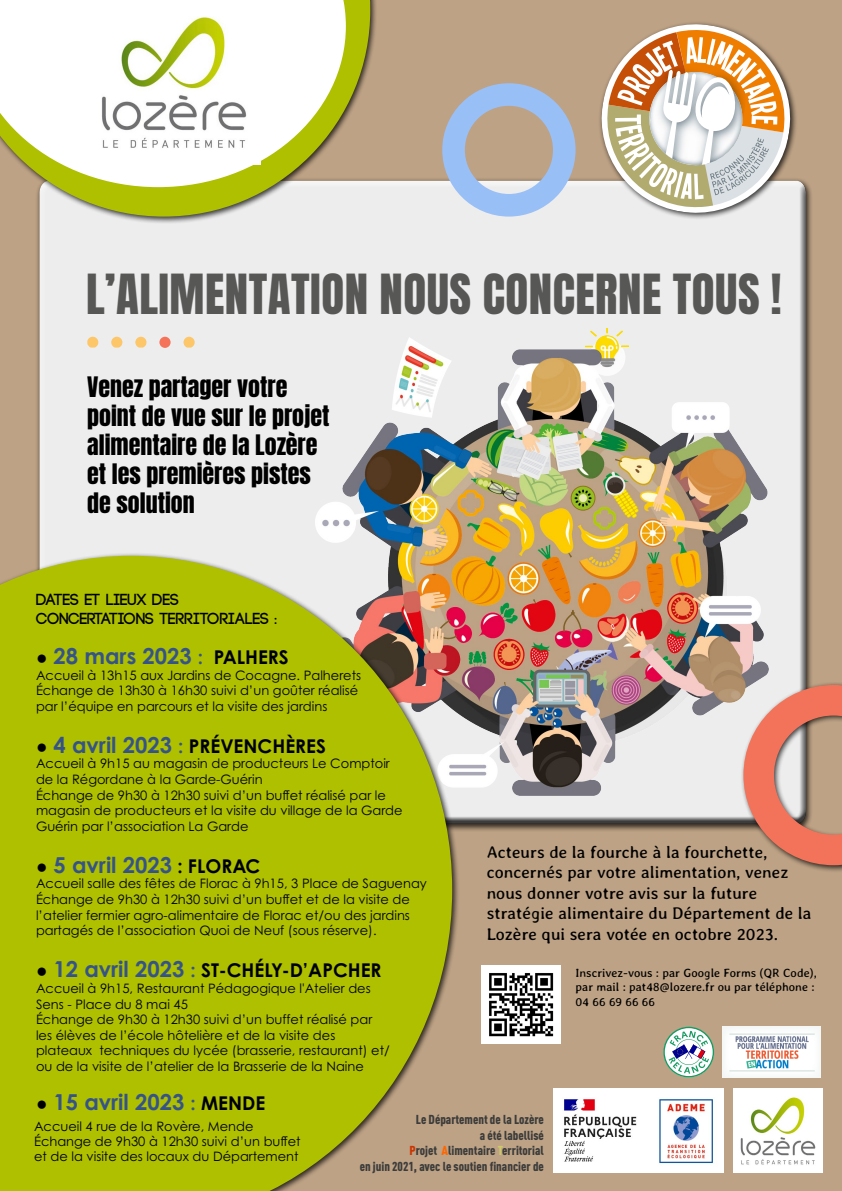
<style>
.page{position:relative;width:842px;height:1191px;background:#bda285}
.page>*{position:absolute;margin:0;border:0;box-sizing:border-box;transform-origin:0 0}
.t1{font:47px "Anton";letter-spacing:.01em;color:#575756}
.t2{font:24px/28.8px "Anton";color:#000}
.t3{font:700 22px "Century Gothic Pro";color:#355389}
.t4{font:700 19px "Century Gothic Pro";color:#000}
.t5{font:17px/20.4px "Averia Libre";color:#000}
.t6{font:700 16px/19.2px "Code";color:#000}
.t7{font:13px/15.6px "Century Gothic Pro";color:#000}
.t8{font:900 condensed 12.8px/15.4px "DINOT";color:#3c3c3b;text-align:right}
.t9{font:12px/14.4px "Averia Libre";color:#000}
.s1{font-family:"Liberation Sans";font-weight:400;font-size:19px;color:#000}
.s2{font-size:19px}
.s3{font-size:19px;color:#000}
.s4{font-family:"Liberation Sans";font-weight:400}
.s5{font-size:22px;color:#355389}
.s6{color:#355389}
.s7{color:#c30}
.s8{color:#f60}
.s9{color:#cc6}
</style>
<div class="page">
<div style="left:36px;top:181px;width:777px;height:643px;background:#ededed"></div>
<img style="left:315px;top:328px;width:453px;height:467px">
<div style="left:0;top:552px;width:460px;height:639px;background:#000;opacity:.75"></div>
<svg style="left:0;top:556px;width:452px;height:635px;background:#b0bb13"></svg>
<svg style="left:442px;top:83px;width:134px;height:134px"></svg>
<div style="left:740px;top:681px;width:102px;height:191px;background:#000;opacity:.75"></div>
<svg style="left:743px;top:685px;width:99px;height:180px"></svg>
<img style="left:722px;top:1026px;width:98px;height:51px">
<svg style="left:663px;top:1026px;width:51px;height:51px"></svg>
<img style="left:554px;top:1088px;width:170px;height:84px">
<svg style="left:595px;top:22px;width:202px;height:197px"></svg>
<svg style="left:601px;top:29px;width:190px;height:185px"></svg>
<div style="left:0;top:0;width:378px;height:224px;background:#000;opacity:.75"></div>
<svg style="left:0;top:0;width:370px;height:217px"></svg>
<img style="left:734px;top:1088px;width:88px;height:84px">
<svg style="left:87px;top:337px;width:11px;height:10px"></svg>
<svg style="left:111px;top:337px;width:11px;height:10px"></svg>
<svg style="left:135px;top:337px;width:11px;height:10px"></svg>
<div style="left:159px;top:337px;width:12px;height:11px;background:#f57359;border-radius:50%"></div>
<svg style="left:184px;top:337px;width:11px;height:10px"></svg>
<svg style="left:0;top:0;width:346px;height:187px;background:#e9eac7"></svg>
<img style="left:87px;top:0;width:173px;height:164px">
<img style="left:482px;top:965px;width:78px;height:78px">
<h1 class="t1" style="left:86px;top:270px;width:697px">L’ALIMENTATION NOUS CONCERNE TOUS !</h1>
<h2 class="t2" style="left:87px;top:375px;width:244px">Venez partager votre point de vue sur le projet alimentaire de la Lozère et les premières pistes de solution</h2>
<p class="t6" style="left:36px;top:590px;width:243px">DATES ET LIEUX DES<br>CONCERTATIONS TERRITORIALES :</p>
<h3 class="t3" style="left:36px;top:642px;width:254px"><span class="s1">●</span> 28 mars 2023 <span class="s2">:</span> <span class="s3">PALHERS</span></h3>
<p class="t7" style="left:36px;top:667px;width:327px">Accueil à 13h15 aux Jardins de Cocagne. Palherets<br>Échange de 13h30 à 16h30 suivi d’un goûter réalisé par l’équipe en parcours et la visite des jardins</p>
<h3 class="t4" style="left:36px;top:734px;width:291px"><span class="s4">●</span> <span class="s5">4 avril 2023</span> <span class="s6">:</span> PRÉVENCHÈRES</h3>
<p class="t7" style="left:36px;top:756px;width:368px">Accueil à 9h15 au magasin de producteurs Le Comptoir de la Régordane à la Garde-Guérin<br>Échange de 9h30 à 12h30 suivi d’un buffet réalisé par le magasin de producteurs et la visite du village de la Garde Guérin par l’association La Garde</p>
<h3 class="t3" style="left:36px;top:851px;width:226px"><span class="s1">●</span> 5 avril 2023 <span class="s3">: FLORAC</span></h3>
<p class="t7" style="left:36px;top:876px;width:392px">Accueil salle des fêtes de Florac à 9h15, 3 Place de Saguenay Échange de 9h30 à 12h30 suivi d’un buffet et de la visite de l’atelier fermier agro-alimentaire de Florac et/ou des jardins partagés de l’association Quoi de Neuf (sous réserve).</p>
<h3 class="t4" style="left:36px;top:958px;width:347px"><span class="s4">●</span> <span class="s5">12 avril 2023</span> <span class="s6">:</span> ST-CHÉLY-D’APCHER</h3>
<p class="t7" style="left:36px;top:980px;width:355px">Accueil à 9h15, Restaurant Pédagogique l'Atelier des Sens - Place du 8 mai 45<br>Échange de 9h30 à 12h30 suivi d’un buffet réalisé par les élèves de l’école hôtelière et de la visite des plateaux techniques du lycée (brasserie, restaurant) et/ ou de la visite de l’atelier de la Brasserie de la Naine</p>
<h3 class="t3" style="left:36px;top:1088px;width:231px"><span class="s1">●</span> 15 avril 2023 <span class="s2">:</span> <span class="s3">MENDE</span></h3>
<p class="t7" style="left:34px;top:1118px;width:268px">Accueil 4 rue de la Rovère, Mende<br>Échange de 9h30 à 12h30 suivi d’un buffet et de la visite des locaux du Département</p>
<h3 class="t5" style="left:487px;top:841px;width:326px">Acteurs de la fourche à la fourchette, concernés par votre alimentation, venez nous donner votre avis sur la future stratégie alimentaire du Département de la Lozère qui sera votée en octobre 2023.</h3>
<p class="t9" style="left:576px;top:965px;width:243px">Inscrivez-vous : par Google Forms (QR Code), par mail : pat48@lozere.fr ou par téléphone :<br>04 66 69 66 66</p>
<p class="t8" style="left:360px;top:1112px;width:186px">Le Département de la Lozère<br>a été labellisé<br><span class="s7">P</span>rojet <span class="s8">A</span>limentaire <span class="s9">T</span>erritorial<br>en juin 2021, avec le soutien financier de</p>
</div>
